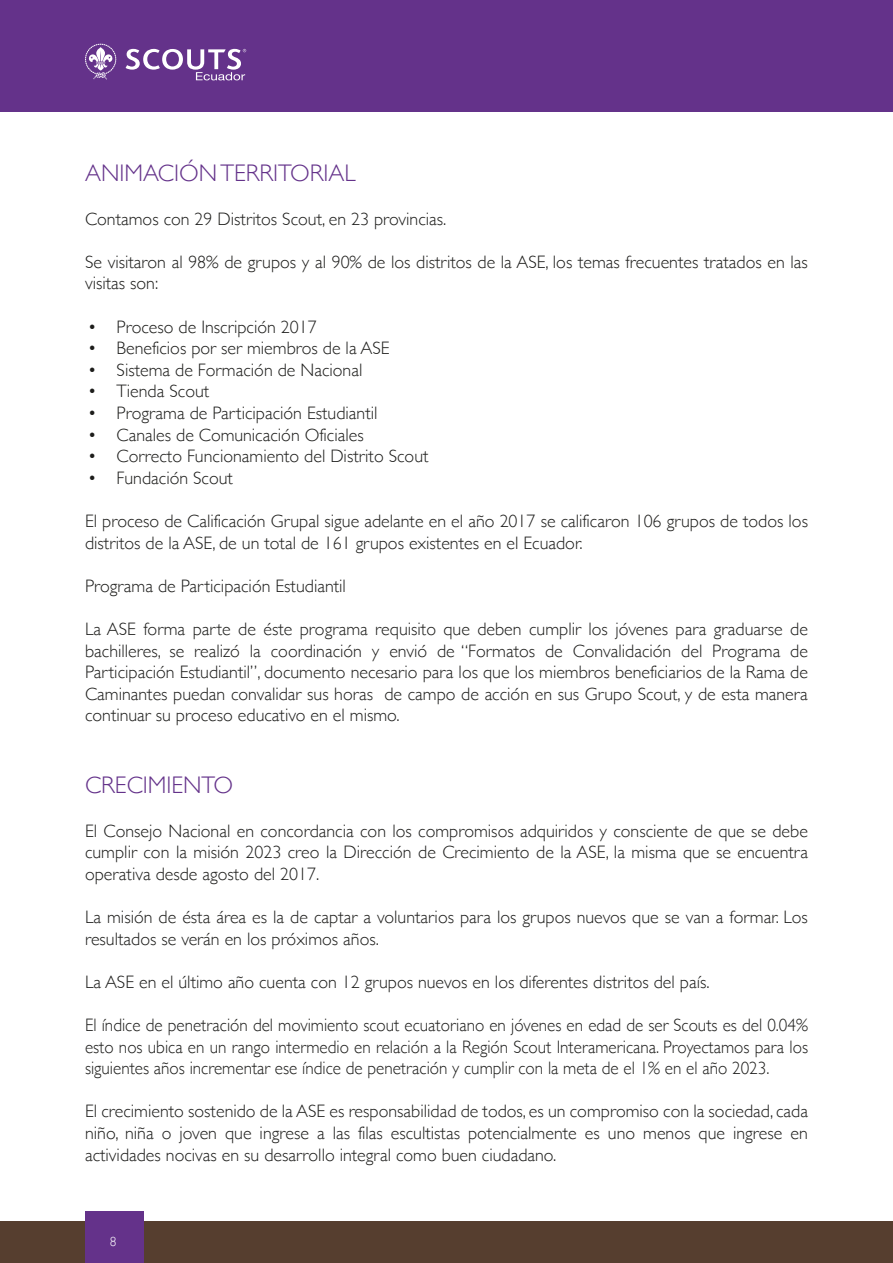
<style>
.page{position:relative;width:893px;height:1263px;background:#fff}
.page>*{position:absolute;margin:0;border:0;box-sizing:border-box;transform-origin:0 0}
.t1{font:300 24px "Gill Sans";color:#64328a}
.t2{font:300 18px/21.6px "Gill Sans";color:#1d1d1b}
.t3{font:300 18px/21.6px "Gill Sans";color:#1d1d1b;text-align:justify;scale:.95 1}
.t4{font:300 13.5px "Gill Sans";color:#fff}
</style>
<div class="page">
<div style="left:0;top:1221px;width:893px;height:42px;background:#563e2f"></div>
<div style="left:0;top:0;width:893px;height:111px;background:#64328a"></div>
<svg style="left:85px;top:44px;width:31px;height:36px"></svg>
<svg style="left:126px;top:49px;width:120px;height:31px"></svg>
<div style="left:85px;top:1211px;width:58px;height:52px;background:#64328a"></div>
<h1 class="t1" style="left:85px;top:155px;width:272px">ANIMACIÓN TERRITORIAL</h1>
<p class="t2" style="left:85px;top:207px;width:363px">Contamos con 29 Distritos Scout, en 23 provincias.</p>
<p class="t2" style="left:85px;top:250px;width:724px">Se visitaron al 98% de grupos y al 90% de los distritos de la ASE, los temas frecuentes tratados en las visitas son:</p>
<p class="t2" style="left:88px;top:315px;width:230px">• Proceso de Inscripción 2017</p>
<p class="t2" style="left:88px;top:337px;width:303px">• Beneficios por ser miembros de la ASE</p>
<p class="t2" style="left:88px;top:358px;width:276px">• Sistema de Formación de Nacional</p>
<p class="t2" style="left:88px;top:380px;width:123px">• Tienda Scout</p>
<p class="t2" style="left:88px;top:401px;width:291px">• Programa de Participación Estudiantil</p>
<p class="t2" style="left:88px;top:423px;width:277px">• Canales de Comunicación Oficiales</p>
<p class="t2" style="left:88px;top:445px;width:342px">• Correcto Funcionamiento del Distrito Scout</p>
<p class="t2" style="left:88px;top:466px;width:147px">• Fundación Scout</p>
<p class="t2" style="left:85px;top:509px;width:724px">El proceso de Calificación Grupal sigue adelante en el año 2017 se calificaron 106 grupos de todos los distritos de la ASE, de un total de 161 grupos existentes en el Ecuador.</p>
<p class="t2" style="left:85px;top:574px;width:262px">Programa de Participación Estudiantil</p>
<p class="t2" style="left:85px;top:617px;width:724px;text-align:justify">La ASE forma parte de éste programa requisito que deben cumplir los jóvenes para graduarse de bachilleres, se realizó la coordinación y envió de “Formatos de Convalidación del Programa de Participación Estudiantil”, documento necesario para los que los miembros beneficiarios de la Rama de Caminantes puedan convalidar sus horas de campo de acción en sus Grupo Scout, y de esta manera continuar su proceso educativo en el mismo.</p>
<h1 class="t1" style="left:85px;top:767px;width:150px">CRECIMIENTO</h1>
<p class="t2" style="left:85px;top:819px;width:724px;text-align:justify">El Consejo Nacional en concordancia con los compromisos adquiridos y consciente de que se debe cumplir con la misión 2023 creo la Dirección de Crecimiento de la ASE, la misma que se encuentra operativa desde agosto del 2017.</p>
<p class="t2" style="left:85px;top:905px;width:724px">La misión de ésta área es la de captar a voluntarios para los grupos nuevos que se van a formar. Los resultados se verán en los próximos años.</p>
<p class="t2" style="left:85px;top:970px;width:626px">La ASE en el último año cuenta con 12 grupos nuevos en los diferentes distritos del país.</p>
<p class="t3" style="left:85px;top:1013px;width:763px">El índice de penetración del movimiento scout ecuatoriano en jóvenes en edad de ser Scouts es del 0.04% esto nos ubica en un rango intermedio en relación a la Región Scout Interamericana. Proyectamos para los siguientes años incrementar ese índice de penetración y cumplir con la meta de el 1% en el año 2023.</p>
<p class="t2" style="left:85px;top:1100px;width:724px;text-align:justify">El crecimiento sostenido de la ASE es responsabilidad de todos, es un compromiso con la sociedad, cada niño, niña o joven que ingrese a las filas escultistas potencialmente es uno menos que ingrese en actividades nocivas en su desarrollo integral como buen ciudadano.</p>
<p class="t4" style="left:110px;top:1231px;width:8px">8</p>
</div>
